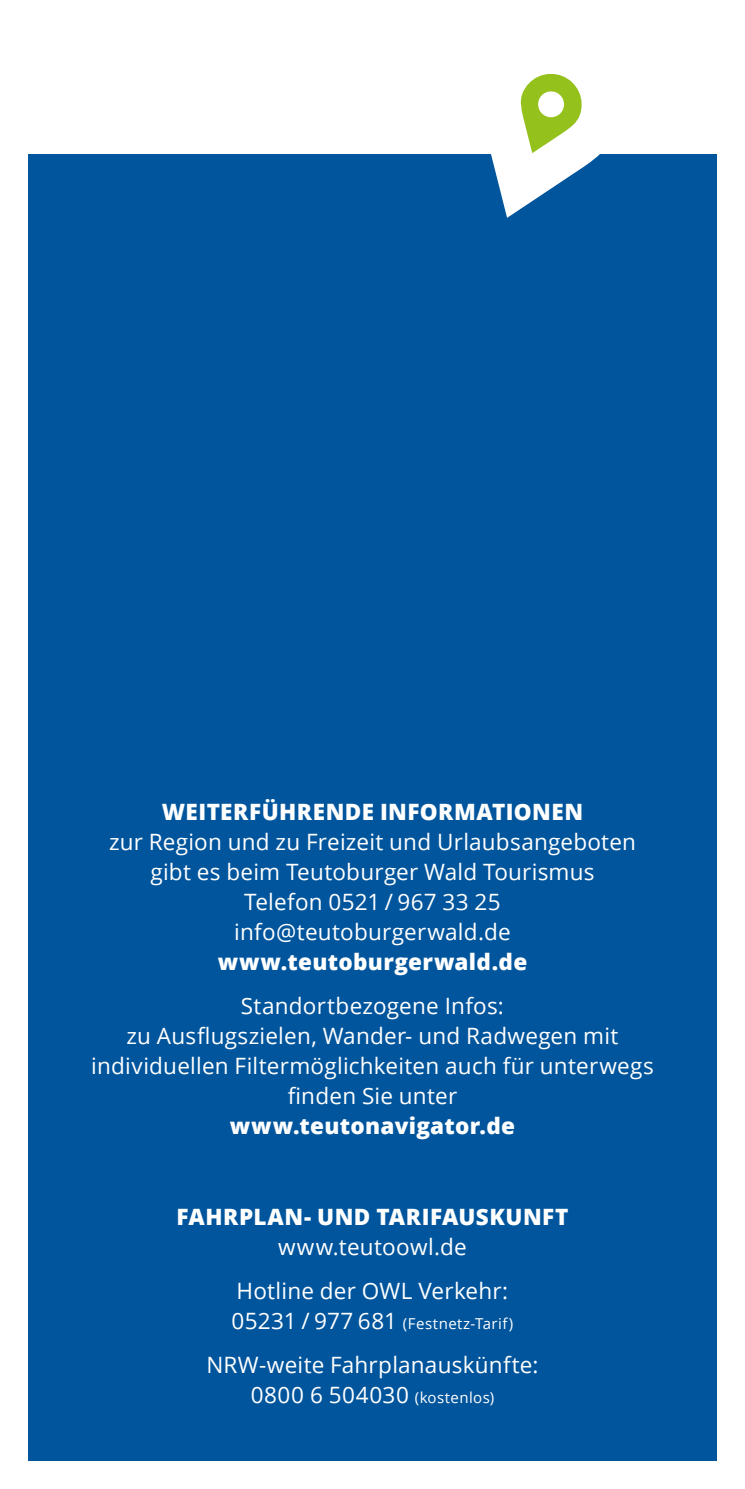
<style>
.page{position:relative;width:745px;height:1489px;background:#fff}
.page>*{position:absolute;margin:0;border:0;box-sizing:border-box;transform-origin:0 0}
.t1{font:22.5px/30px "Open Sans";letter-spacing:.01em;color:#fff;text-align:center}
.t2{font:800 22.5px "Open Sans";letter-spacing:.015em;color:#fff}
.t3{font:15px "Open Sans";letter-spacing:.035em;color:#fff}
.s1{font-size:22.5px}
.s2{font-size:15px}
</style>
<div class="page">
<div style="left:28px;top:154px;width:688px;height:1306px;background:#00559d"></div>
<svg style="left:491px;top:74px;width:109px;height:144px"></svg>
<p class="t2" style="left:162px;top:794px;width:423px">WEITERFÜHRENDE INFORMATIONEN</p>
<p class="t1" style="left:109px;top:826px;width:528px">zur Region und zu Freizeit und Urlaubsangeboten gibt es beim Teutoburger Wald Tourismus Telefon 0521 / 967 33 25 info@teutoburgerwald.de</p>
<p class="t2" style="left:217px;top:944px;width:311px">www.teutoburgerwald.de</p>
<p class="t1" style="left:91px;top:990px;width:563px">Standortbezogene Infos:<br>zu Ausflugszielen, Wander- und Radwegen mit individuellen Filtermöglichkeiten auch für unterwegs finden Sie unter</p>
<p class="t2" style="left:230px;top:1109px;width:286px">www.teutonavigator.de</p>
<p class="t2" style="left:176px;top:1199px;width:393px">FAHRPLAN- UND TARIFAUSKUNFT</p>
<p class="t1" style="left:236px;top:1223px;width:273px;line-height:44.2px">www.teutoowl.de<br>Hotline der OWL Verkehr:</p>
<p class="t3" style="left:231px;top:1312px;width:283px"><span class="s1">05231 / 977 681</span> (Festnetz-Tarif)</p>
<p class="t1" style="left:206px;top:1349px;width:333px">NRW-weite Fahrplanauskünfte:<br>0800 6 504030 <span class="s2">(kostenlos)</span></p>
</div>
